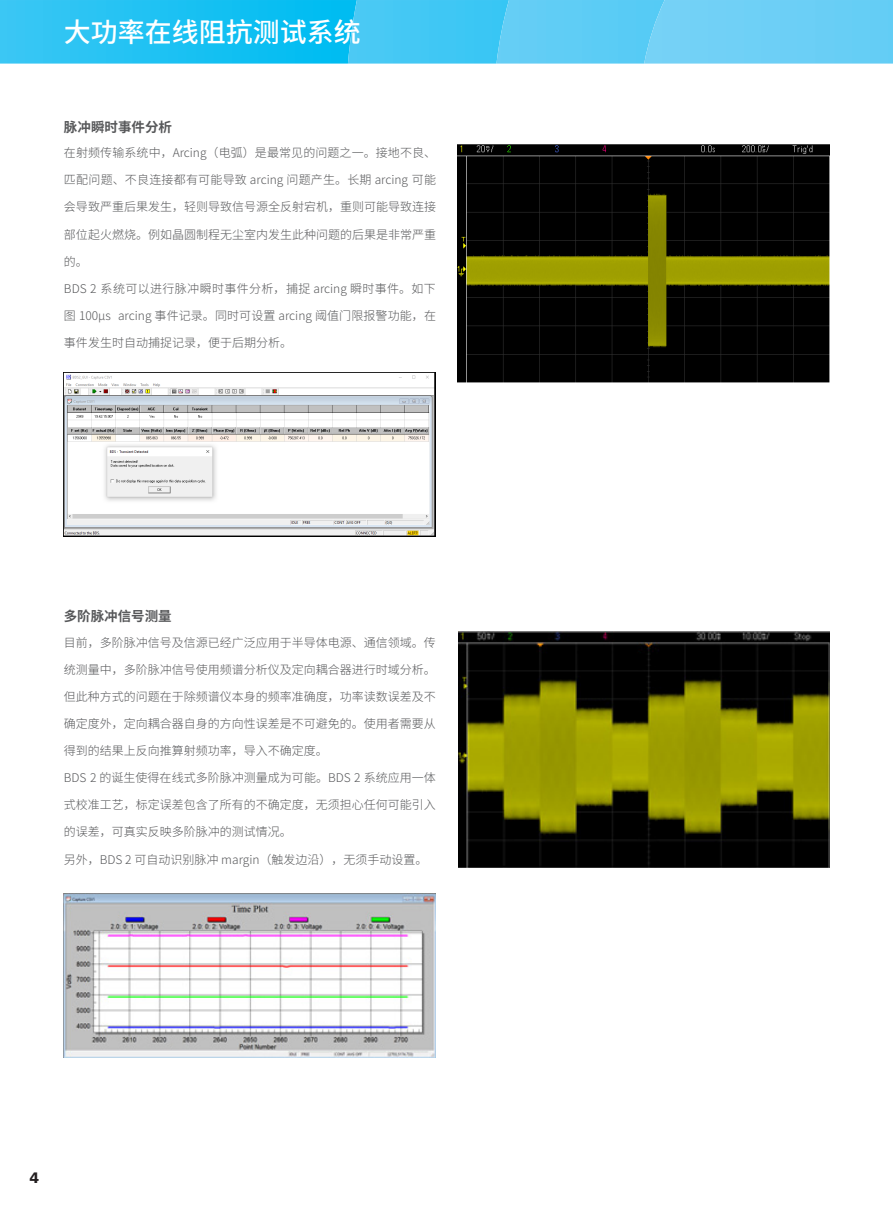
<style>
.page{position:relative;width:893px;height:1212px;background:#fff}
.page>*{position:absolute;margin:0;border:0;box-sizing:border-box;transform-origin:0 0}
.t1{font:500 27px "Source Han Sans SC";color:#fff}
.t2{font:900 15px "Frutiger CE";color:#231f20}
.t3{font:700 13.5px "Source Han Sans SC";color:#57585a}
.t4{font:300 12px "Source Han Sans SC";color:#57585a}
.t5{font:300 12px "Source Han Sans SC";letter-spacing:.02em;color:#57585a}
.t6{font:300 12px "Source Han Sans SC";letter-spacing:.03em;color:#57585a}
</style>
<div class="page">
<img style="left:0;top:0;width:348px;height:64px">
<img style="left:348px;top:0;width:148px;height:64px">
<img style="left:496px;top:0;width:148px;height:64px">
<img style="left:644px;top:0;width:249px;height:64px">
<img style="left:457px;top:144px;width:372px;height:239px">
<img style="left:64px;top:373px;width:371px;height:163px">
<img style="left:458px;top:631px;width:371px;height:237px">
<img style="left:64px;top:894px;width:372px;height:164px">
<h1 class="t1" style="left:64px;top:17px;width:298px">大功率在线阻抗测试系统</h1>
<p class="t3" style="left:64px;top:119px;width:109px">脉冲瞬时事件分析</p>
<p class="t4" style="left:64px;top:146px;width:374px">在射频传输系统中，Arcing（电弧）是最常见的问题之一。接地不良、</p>
<p class="t5" style="left:64px;top:173px;width:374px">匹配问题、不良连接都有可能导致 arcing 问题产生。长期 arcing 可能</p>
<p class="t4" style="left:64px;top:200px;width:374px">会导致严重后果发生，轻则导致信号源全反射宕机，重则可能导致连接</p>
<p class="t4" style="left:64px;top:227px;width:374px">部位起火燃烧。例如晶圆制程无尘室内发生此种问题的后果是非常严重</p>
<p class="t4" style="left:64px;top:254px;width:25px">的。</p>
<p class="t6" style="left:64px;top:281px;width:373px">BDS 2 系统可以进行脉冲瞬时事件分析，捕捉 arcing 瞬时事件。如下</p>
<p class="t4" style="left:64px;top:308px;width:373px">图 100μs arcing 事件记录。同时可设置 arcing 阈值门限报警功能，在</p>
<p class="t4" style="left:64px;top:336px;width:230px">事件发生时自动捕捉记录，便于后期分析。</p>
<p class="t3" style="left:64px;top:608px;width:109px">多阶脉冲信号测量</p>
<p class="t4" style="left:64px;top:635px;width:374px">目前，多阶脉冲信号及信源已经广泛应用于半导体电源、通信领域。传</p>
<p class="t4" style="left:64px;top:662px;width:374px">统测量中，多阶脉冲信号使用频谱分析仪及定向耦合器进行时域分析。</p>
<p class="t4" style="left:64px;top:689px;width:374px">但此种方式的问题在于除频谱仪本身的频率准确度，功率读数误差及不</p>
<p class="t4" style="left:64px;top:716px;width:374px">确定度外，定向耦合器自身的方向性误差是不可避免的。使用者需要从</p>
<p class="t4" style="left:64px;top:743px;width:265px">得到的结果上反向推算射频功率，导入不确定度。</p>
<p class="t4" style="left:64px;top:770px;width:374px">BDS 2 的诞生使得在线式多阶脉冲测量成为可能。BDS 2 系统应用一体</p>
<p class="t4" style="left:64px;top:797px;width:374px">式校准工艺，标定误差包含了所有的不确定度，无须担心任何可能引入</p>
<p class="t4" style="left:64px;top:824px;width:229px">的误差，可真实反映多阶脉冲的测试情况。</p>
<p class="t4" style="left:64px;top:852px;width:365px">另外，BDS 2 可自动识别脉冲 margin（触发边沿），无须手动设置。</p>
<p class="t2" style="left:30px;top:1169px;width:11px">4</p>
</div>
